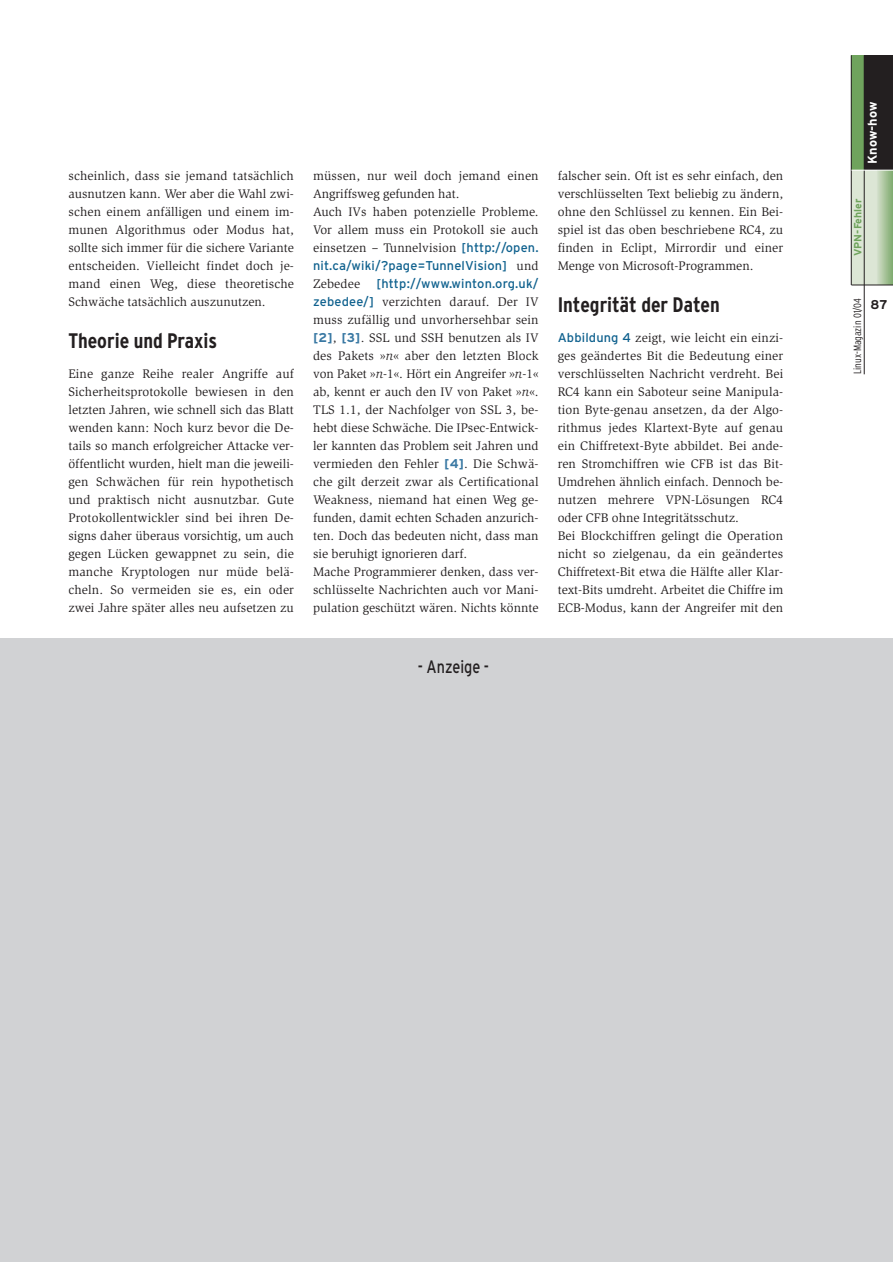
<style>
.page{position:relative;width:893px;height:1262px;background:#fff}
.page>*{position:absolute;margin:0;border:0;box-sizing:border-box;transform-origin:0 0}
.t1{font:700 condensed 21px "Interstate";color:#231f20}
.t2{font:18px "Interstate";color:#231f20;scale:.8 1}
.t3{font:12.75px/18px "Slimbach";letter-spacing:.01em;color:#231f20;text-align:justify}
.t4{font:12.75px "Interstate";letter-spacing:.015em;color:#0f618e}
.t5{font:700 12.75px "Interstate";color:#fff}
.t6{font:700 12.75px "Interstate";color:#231f20}
.t7{font:300 condensed 10.5px "Interstate";color:#231f20}
.t8{font:700 10.5px "Interstate";color:#6fa35d}
.s1{font-family:"Interstate";color:#0f618e}
.s2{font-family:"Slimbach";color:#231f20}
.s3{font-family:"Interstate";font-weight:700;color:#3978a3}
.s4{font-style:italic}
</style>
<div class="page">
<div style="left:851px;top:55px;width:41px;height:230px;background:#6fa35d"></div>
<div style="left:864px;top:55px;width:28px;height:115px;background:#231f20"></div>
<div style="left:851px;top:170px;width:25px;height:115px;background:#dce6d5"></div>
<svg style="left:876px;top:171px;width:16px;height:114px;background:#adc7a1"></svg>
<hr style="left:851px;top:55px;width:1px;height:230px;background:#231f20">
<hr style="left:863px;top:55px;width:1px;height:319px;background:#231f20">
<hr style="left:851px;top:170px;width:41px;height:1px;background:#fff">
<hr style="left:851px;top:285px;width:41px;height:1px;background:#231f20">
<div style="left:0;top:638px;width:892px;height:623px;background:#d1d2d4"></div>
<p class="t3" style="left:68px;top:168px;width:227px">scheinlich, dass sie jemand tatsächlich ausnutzen kann. Wer aber die Wahl zwi&shy;schen einem anfälligen und einem im&shy;munen Algorithmus oder Modus hat, sollte sich immer für die sichere Variante entscheiden. Vielleicht findet doch je&shy;mand einen Weg, diese theoretische Schwäche tatsächlich auszunutzen.</p>
<h1 class="t1" style="left:68px;top:333px;width:150px">Theorie und Praxis</h1>
<p class="t3" style="left:68px;top:366px;width:227px">Eine ganze Reihe realer Angriffe auf Sicherheitsprotokolle bewiesen in den letzten Jahren, wie schnell sich das Blatt wenden kann: Noch kurz bevor die De&shy;tails so manch erfolgreicher Attacke ver&shy;öffentlicht wurden, hielt man die jeweili&shy;gen Schwächen für rein hypothetisch und praktisch nicht ausnutzbar. Gute Protokollentwickler sind bei ihren De&shy;signs daher überaus vorsichtig, um auch gegen Lücken gewappnet zu sein, die manche Kryptologen nur müde belä&shy;cheln. So vermeiden sie es, ein oder zwei Jahre später alles neu aufsetzen zu</p>
<p class="t3" style="left:313px;top:168px;width:227px;text-align:left">müssen, nur weil doch jemand einen Angriffsweg gefunden hat.<br>Auch IVs haben potenzielle Probleme.<br>Vor allem muss ein Protokoll sie auch einsetzen – Tunnelvision <span class="s1">[http://open.</span></p>
<p class="t4" style="left:313px;top:261px;width:227px">nit.ca/wiki/?page=TunnelVision] <span class="s2">und</span></p>
<p class="t3" style="left:313px;top:276px;width:49px">Zebedee</p>
<p class="t4" style="left:376px;top:279px;width:164px">[http://www.winton.org.uk/</p>
<p class="t3" style="left:313px;top:294px;width:227px;text-align:left"><span class="s1">zebedee/]</span> verzichten darauf. Der IV muss zufällig und unvorhersehbar sein <span class="s3">[2]</span>, <span class="s3">[3]</span>. SSL und SSH benutzen als IV des Pakets »<span class="s4">n</span>« aber den letzten Block von Paket »<span class="s4">n</span>-1«. Hört ein Angreifer »<span class="s4">n</span>-1« ab, kennt er auch den IV von Paket »<span class="s4">n</span>«.<br>TLS 1.1, der Nachfolger von SSL 3, be&shy;hebt diese Schwäche. Die IPsec-Entwick&shy;ler kannten das Problem seit Jahren und vermieden den Fehler <span class="s3">[4]</span>. Die Schwä&shy;che gilt derzeit zwar als Certificational Weakness, niemand hat einen Weg ge&shy;funden, damit echten Schaden anzurich&shy;ten. Doch das bedeuten nicht, dass man sie beruhigt ignorieren darf.<br>Mache Programmierer denken, dass ver&shy;schlüsselte Nachrichten auch vor Mani&shy;pulation geschützt wären. Nichts könnte</p>
<h2 class="t2" style="left:418px;top:659px;width:90px">- Anzeige -</h2>
<p class="t3" style="left:557px;top:168px;width:227px">falscher sein. Oft ist es sehr einfach, den verschlüsselten Text beliebig zu ändern, ohne den Schlüssel zu kennen. Ein Bei&shy;spiel ist das oben beschriebene RC4, zu finden in Eclipt, Mirrordir und einer Menge von Microsoft-Programmen.</p>
<h1 class="t1" style="left:557px;top:297px;width:163px">Integrität der Daten</h1>
<p class="t3" style="left:557px;top:330px;width:227px;text-align:left"><span class="s1">Abbildung 4</span> zeigt, wie leicht ein einzi&shy;ges geändertes Bit die Bedeutung einer verschlüsselten Nachricht verdreht. Bei RC4 kann ein Saboteur seine Manipula&shy;tion Byte-genau ansetzen, da der Algo&shy;rithmus jedes Klartext-Byte auf genau ein Chiffretext-Byte abbildet. Bei ande&shy;ren Stromchiffren wie CFB ist das Bit-Umdrehen ähnlich einfach. Dennoch be&shy;nutzen mehrere VPN-Lösungen RC4 oder CFB ohne Integritätsschutz.<br>Bei Blockchiffren gelingt die Operation nicht so zielgenau, da ein geändertes Chiffretext-Bit etwa die Hälfte aller Klar&shy;text-Bits umdreht. Arbeitet die Chiffre im ECB-Modus, kann der Angreifer mit den</p>
<p class="t5" style="left:867px;top:164px;width:63px;rotate:-90deg">Know-how</p>
<p class="t8" style="left:853px;top:256px;width:59px;rotate:-90deg">VPN-Fehler</p>
<p class="t7" style="left:853px;top:374px;width:77px;rotate:-90deg">Linux-Magazin 01/04</p>
<p class="t6" style="left:870px;top:300px;width:18px">87</p>
</div>
